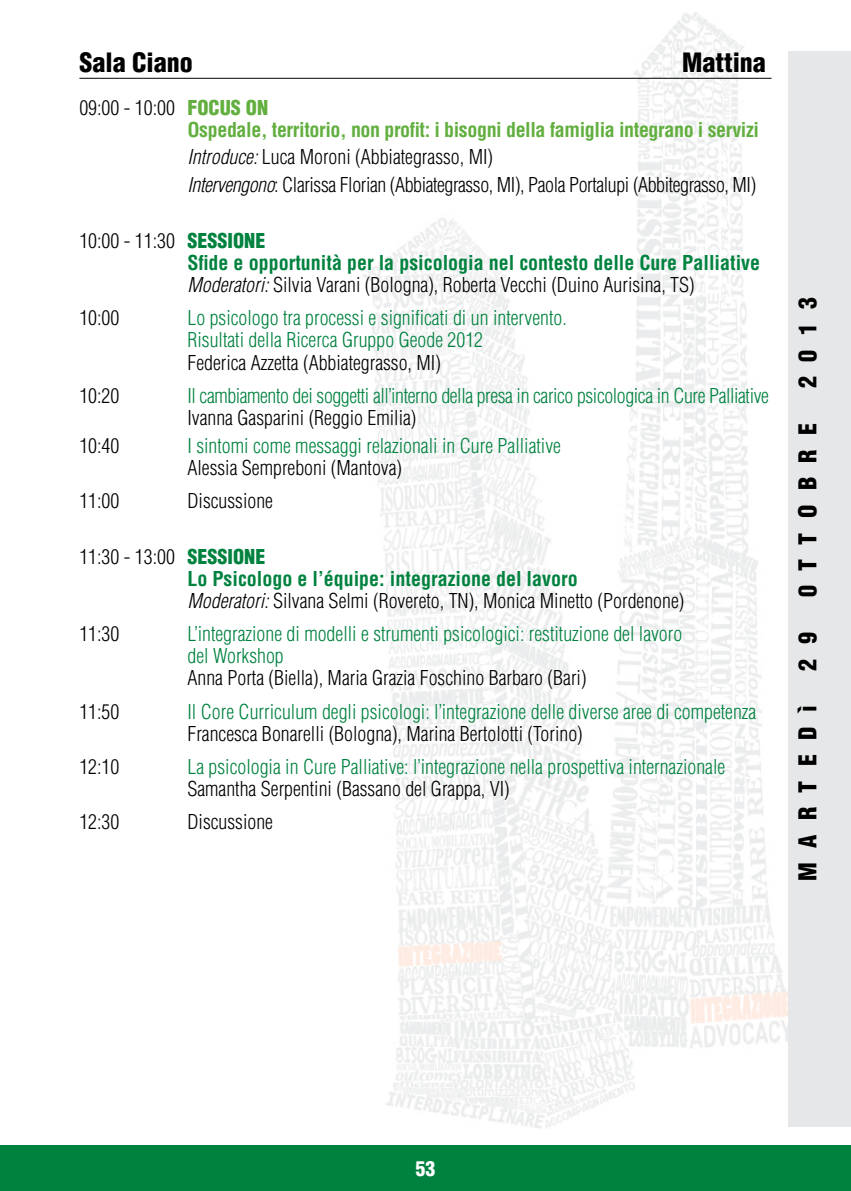
<style>
.page{position:relative;width:851px;height:1191px;background:#fff}
.page>*{position:absolute;margin:0;border:0;box-sizing:border-box;transform-origin:0 0}
.t1{font:900 condensed 26px "Helvetica";color:#000}
.t2{font:900 condensed 24px "Helvetica";letter-spacing:.6em;color:#000}
.t3{font:300 condensed 20px/22px "Helvetica";color:#000}
.t4{font:300 condensed 20px/22px "Helvetica";color:#00823f}
.t5{font:300 condensed 20px/27.6px "Helvetica";letter-spacing:-.02em;color:#000}
.t6{font:700 condensed 20px/22px "Helvetica";letter-spacing:-.02em;color:#62af3f}
.t7{font:300 condensed 20px "Helvetica";letter-spacing:-.02em;color:#00823f}
.t8{font:900 condensed 20px "Helvetica";color:#fff}
.s1{font-weight:300;color:#000}
.s2{font-weight:900}
.s3{font-style:italic}
.s4{font-weight:900;color:#00823f}
.s5{font-weight:700;color:#00823f}
</style>
<div class="page">
<img style="left:362px;top:12px;width:430px;height:1116px">
<div style="left:0;top:1145px;width:850px;height:46px;background:#00823f"></div>
<div style="left:788px;top:51px;width:62px;height:1075px;background:#e6e7e8"></div>
<hr style="left:79px;top:78px;width:692px;height:1px;background:#000">
<h1 class="t1" style="left:79px;top:46px;width:115px">Sala Ciano</h1>
<h1 class="t1" style="left:682px;top:46px;width:85px">Mattina</h1>
<p class="t6" style="left:187px;top:96px;width:573px;text-indent:-108px"><span class="s1">09:00 - 10:00</span> <span class="s2">FOCUS ON<br></span>Ospedale, territorio, non profit: i bisogni della famiglia integrano i servizi</p>
<p class="t5" style="left:187px;top:143px;width:570px"><span class="s3">Introduce:</span> Luca Moroni (Abbiategrasso, MI)<br><span class="s3">Intervengono</span>: Clarissa Florian (Abbiategrasso, MI), Paola Portalupi (Abbitegrasso, MI)</p>
<p class="t3" style="left:187px;top:230px;width:574px;text-indent:-108px">10:00 - 11:30 <span class="s4">SESSIONE<br></span><span class="s5">Sfide e opportunità per la psicologia nel contesto delle Cure Palliative<br></span><span class="s3">Moderatori:</span> Silvia Varani (Bologna), Roberta Vecchi (Duino Aurisina, TS)</p>
<p class="t3" style="left:79px;top:307px;width:41px">10:00</p>
<p class="t4" style="left:187px;top:307px;width:381px">Lo psicologo tra processi e significati di un intervento.<br>Risultati della Ricerca Gruppo Geode 2012</p>
<p class="t3" style="left:187px;top:351px;width:255px">Federica Azzetta (Abbiategrasso, MI)</p>
<p class="t3" style="left:79px;top:384px;width:41px">10:20</p>
<p class="t7" style="left:187px;top:384px;width:582px">Il cambiamento dei soggetti all’interno della presa in carico psicologica in Cure Palliative</p>
<p class="t3" style="left:187px;top:406px;width:230px">Ivanna Gasparini (Reggio Emilia)</p>
<p class="t3" style="left:79px;top:434px;width:41px">10:40</p>
<p class="t4" style="left:187px;top:434px;width:375px">I sintomi come messaggi relazionali in Cure Palliative</p>
<p class="t3" style="left:187px;top:456px;width:216px">Alessia Sempreboni (Mantova)</p>
<p class="t3" style="left:79px;top:489px;width:41px">11:00</p>
<p class="t3" style="left:187px;top:489px;width:87px">Discussione</p>
<p class="t3" style="left:187px;top:545px;width:498px;text-indent:-108px">11:30 - 13:00 <span class="s4">SESSIONE<br></span><span class="s5">Lo Psicologo e l’équipe: integrazione del lavoro<br></span><span class="s3">Moderatori:</span> Silvana Selmi (Rovereto, TN), Monica Minetto (Pordenone)</p>
<p class="t3" style="left:79px;top:623px;width:41px">11:30</p>
<p class="t4" style="left:187px;top:623px;width:496px">L’integrazione di modelli e strumenti psicologici: restituzione del lavoro del Workshop</p>
<p class="t3" style="left:187px;top:667px;width:400px">Anna Porta (Biella), Maria Grazia Foschino Barbaro (Bari)</p>
<p class="t3" style="left:79px;top:700px;width:41px">11:50</p>
<p class="t4" style="left:187px;top:700px;width:570px">Il Core Curriculum degli psicologi: l’integrazione delle diverse aree di competenza</p>
<p class="t3" style="left:187px;top:722px;width:397px">Francesca Bonarelli (Bologna), Marina Bertolotti (Torino)</p>
<p class="t3" style="left:79px;top:755px;width:41px">12:10</p>
<p class="t4" style="left:187px;top:755px;width:539px">La psicologia in Cure Palliative: l’integrazione nella prospettiva internazionale</p>
<p class="t3" style="left:187px;top:777px;width:324px">Samantha Serpentini (Bassano del Grappa, VI)</p>
<p class="t3" style="left:79px;top:811px;width:41px">12:30</p>
<p class="t3" style="left:187px;top:811px;width:87px">Discussione</p>
<p class="t2" style="left:792px;top:388px;width:93px;rotate:-90deg">2013</p>
<p class="t2" style="left:792px;top:597px;width:176px;rotate:-90deg">0TTOBRE</p>
<p class="t2" style="left:792px;top:670px;width:40px;rotate:-90deg">2 9</p>
<p class="t2" style="left:792px;top:880px;width:178px;rotate:-90deg">MARTEDì</p>
<p class="t8" style="left:415px;top:1156px;width:21px">53</p>
</div>
